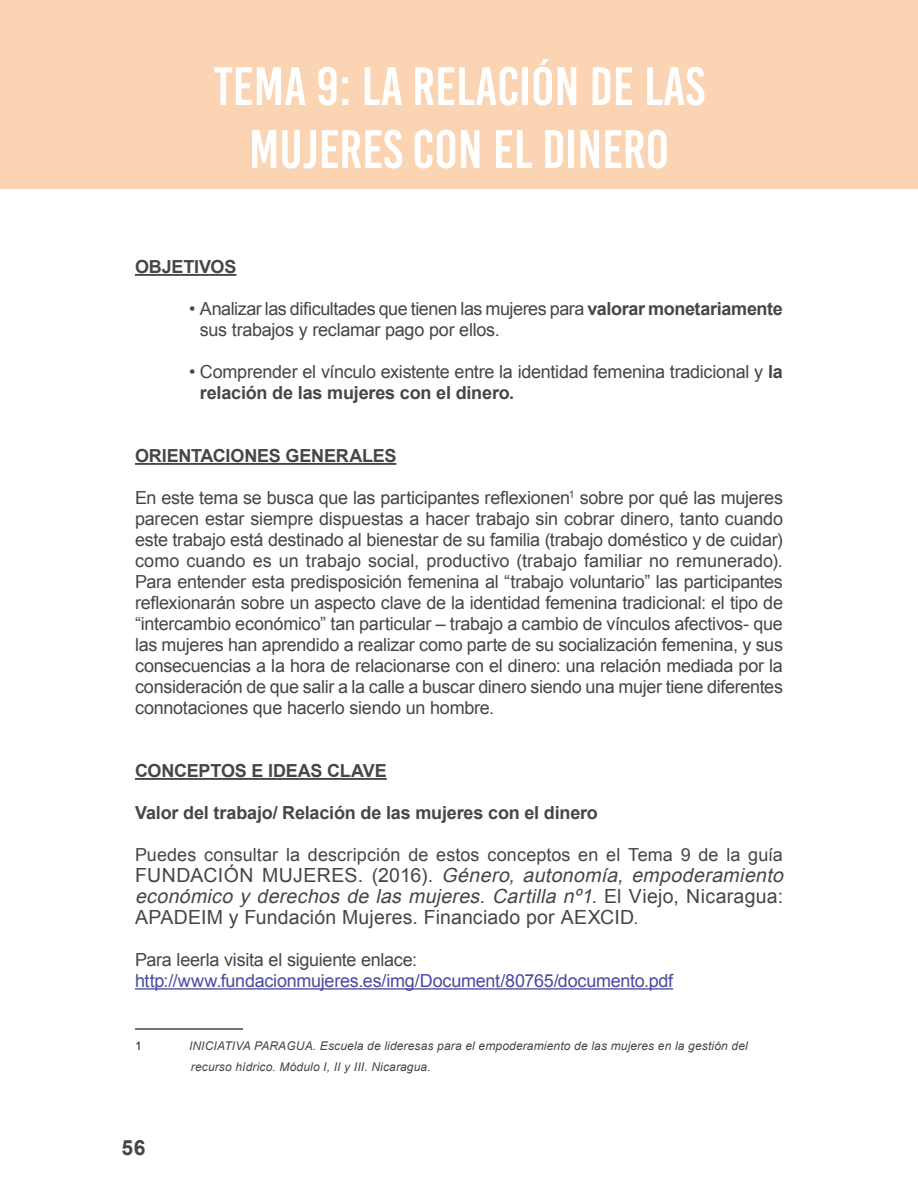
<style>
.page{position:relative;width:918px;height:1188px;background:#fff}
.page>*{position:absolute;margin:0;border:0;box-sizing:border-box;transform-origin:0 0}
.t1{font:54px/63px "Bebas Kai";color:#fff;text-align:center}
.t2{font:700 21px "Arial";color:#454647}
.t3{font:19.5px/21px "Arial";letter-spacing:.01em;color:#454647}
.t4{font:18px/21px "Arial";letter-spacing:-.015em;color:#454647}
.t5{font:700 18px "Arial";letter-spacing:-.01em;color:#454647}
.t6{font:18px "Arial";letter-spacing:-.015em;color:#484b9f}
.t7{font:18px "Arial";letter-spacing:.005em;color:#454647}
.t8{font:italic 12px/21px "Arial";letter-spacing:.015em;color:#454647}
.t9{font:12px "Arial";color:#231f20}
.s1{font-weight:700}
.s2{font-style:italic}
.s3{font-size:18px}
</style>
<div class="page">
<div style="left:0;top:0;width:918px;height:189px;background:#fbd4b4"></div>
<hr style="left:135px;top:274px;width:101px;height:2px;background:#454647">
<hr style="left:135px;top:463px;width:261px;height:2px;background:#454647">
<hr style="left:135px;top:778px;width:252px;height:2px;background:#454647">
<hr style="left:135px;top:988px;width:538px;height:2px;background:#484b9f">
<hr style="left:135px;top:1028px;width:108px;height:2px;background:#454647">
<h1 class="t1" style="left:214px;top:55px;width:493px">TEMA 9: LA RELACIÓN DE LAS<br>MUJERES CON EL DINERO</h1>
<p class="t5" style="left:135px;top:257px;width:103px">OBJETIVOS</p>
<p class="t4" style="left:200px;top:298px;width:585px;text-indent:-11px">• Analizar las dificultades que tienen las mujeres para <span class="s1">valorar monetariamente </span>sus trabajos y reclamar pago por ellos.</p>
<p class="t4" style="left:200px;top:361px;width:585px;text-indent:-11px">• Comprender el vínculo existente entre la identidad femenina tradicional y <span class="s1">la relación de las mujeres con el dinero.</span></p>
<p class="t5" style="left:135px;top:446px;width:263px">ORIENTACIONES GENERALES</p>
<p class="t4" style="left:135px;top:487px;width:650px;text-align:justify">En este tema se busca que las participantes reflexionen<sup>1</sup> sobre por qué las mujeres parecen estar siempre dispuestas a hacer trabajo sin cobrar dinero, tanto cuando este trabajo está destinado al bienestar de su familia (trabajo doméstico y de cuidar) como cuando es un trabajo social, productivo (trabajo familiar no remunerado).<br>Para entender esta predisposición femenina al “trabajo voluntario” las participantes reflexionarán sobre un aspecto clave de la identidad femenina tradicional: el tipo de “intercambio económico” tan particular – trabajo a cambio de vínculos afectivos- que las mujeres han aprendido a realizar como parte de su socialización femenina, y sus consecuencias a la hora de relacionarse con el dinero: una relación mediada por la consideración de que salir a la calle a buscar dinero siendo una mujer tiene diferentes connotaciones que hacerlo siendo un hombre.</p>
<p class="t5" style="left:135px;top:761px;width:253px">CONCEPTOS E IDEAS CLAVE</p>
<p class="t5" style="left:135px;top:803px;width:464px">Valor del trabajo/ Relación de las mujeres con el dinero</p>
<p class="t7" style="left:135px;top:845px;width:649px">Puedes consultar la descripción de estos conceptos en el Tema 9 de la guía</p>
<p class="t3" style="left:135px;top:865px;width:654px">F U N D A C I Ó N M U J E R E S . ( 2 0 1 6 ) . <span class="s2">Género, autonomía, empoderamiento económico y derechos de las mujeres. Cartilla nº1.</span> E l V i ej o , N i c a r a g u a :<br>APADEIM y Fundación Mujeres. Financiado por AEXCID<span class="s3">.</span></p>
<p class="t4" style="left:135px;top:949px;width:284px">Para leerla visita el siguiente enlace:</p>
<p class="t6" style="left:135px;top:971px;width:540px">http://www.fundacionmujeres.es/img/Document/80765/documento.pdf</p>
<p class="t9" style="left:135px;top:1039px;width:8px">1</p>
<p class="t8" style="left:189px;top:1035px;width:560px">INICIATIVA PARAGUA. Escuela de lideresas para el empoderamiento de las mujeres en la gestión del recurso hídrico. Módulo I, II y III. Nicaragua.</p>
<p class="t2" style="left:122px;top:1136px;width:25px">56</p>
</div>
